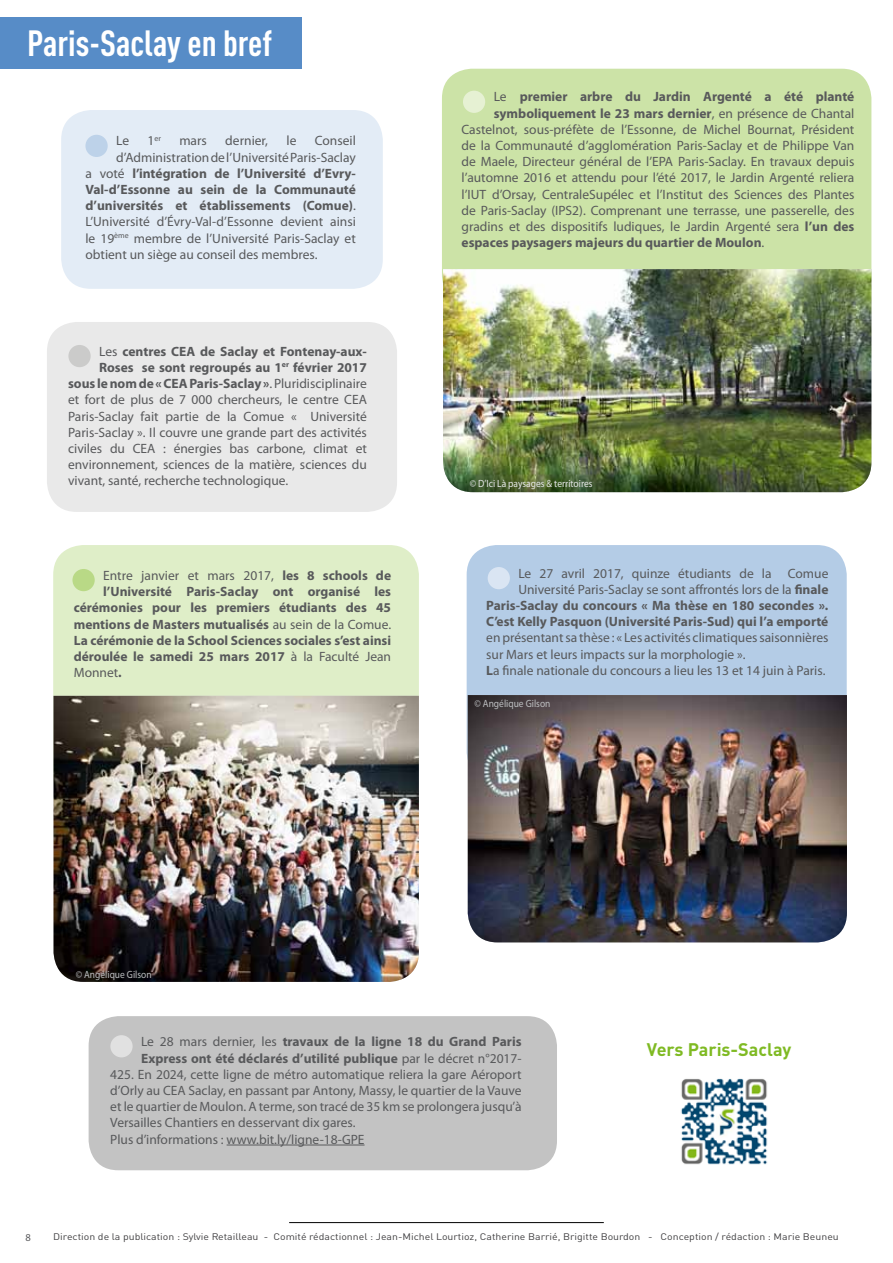
<style>
.page{position:relative;width:893px;height:1263px;background:#fff}
.page>*{position:absolute;margin:0;border:0;box-sizing:border-box;transform-origin:0 0}
.t1{font:700 condensed 36px "DINOT";color:#fff}
.t2{font:700 18px "DINOT";color:#7fba23}
.t3{font:13.5px/16.2px "Myriad Pro";color:#58595b}
.t4{font:700 13.5px/16.2px "Myriad Pro";color:#58595b;text-align:right}
.t5{font:10.8px "DINOT";color:#414042;scale:1.11 1}
.t6{font:10.5px "Myriad Pro";color:#bcbec0;scale:.9 1}
.t7{font:10.5px "Myriad Pro";color:#e6e7e8;scale:.9 1}
.t8{font:10.5px "Myriad Pro";color:#58595b}
.t9{font:9.45px "DINOT";color:#414042;scale:1.11 1}
.t10{font:7.8px "Myriad Pro";color:#58595b}
.s1{font-size:13.5px}
.s2{font-weight:400}
.s3{font-weight:700}
</style>
<div class="page">
<hr style="left:289px;top:1222px;width:315px;height:1px;background:#000">
<div style="left:61px;top:110px;width:322px;height:179px;background:#e3ecf6;border-radius:30px"></div>
<div style="left:85px;top:135px;width:23px;height:22px;background:#bdd2e9;border-radius:50%"></div>
<div style="left:53px;top:545px;width:366px;height:260px;background:#dfeec8;border-radius:30px"></div>
<div style="left:442px;top:69px;width:429px;height:237px;background:#cce3a7;border-radius:30px"></div>
<img style="left:681px;top:1078px;width:87px;height:87px">
<div style="left:89px;top:1016px;width:468px;height:154px;background:#c3c3c3;border-radius:30px"></div>
<hr style="left:227px;top:1145px;width:138px;height:1px;background:#58595b">
<div style="left:72px;top:569px;width:23px;height:22px;background:#b9d986;border-radius:50%"></div>
<div style="left:463px;top:91px;width:22px;height:22px;background:#e6f1d3;border-radius:50%"></div>
<div style="left:47px;top:322px;width:350px;height:190px;background:#e9e9e9;border-radius:30px"></div>
<div style="left:68px;top:345px;width:23px;height:22px;background:#cbcbca;border-radius:50%"></div>
<div style="left:110px;top:1035px;width:23px;height:22px;background:#e1e1e1;border-radius:50%"></div>
<img style="left:443px;top:269px;width:428px;height:223px">
<img style="left:54px;top:696px;width:365px;height:286px">
<div style="left:0;top:17px;width:302px;height:52px;background:#578cc7"></div>
<div style="left:467px;top:545px;width:380px;height:237px;background:#b4cce6;border-radius:30px"></div>
<div style="left:488px;top:567px;width:22px;height:22px;background:#dae5f3;border-radius:50%"></div>
<img style="left:468px;top:695px;width:379px;height:247px">
<h1 class="t1" style="left:27px;top:22px;width:247px">Paris-Saclay en bref</h1>
<p class="t3" style="left:116px;top:132px;width:14px">Le</p>
<p class="t10" style="left:148px;top:133px;width:15px"><span class="s1">1</span>er</p>
<p class="t3" style="left:179px;top:132px;width:29px">mars</p>
<p class="t3" style="left:225px;top:132px;width:44px">dernier,</p>
<p class="t3" style="left:286px;top:132px;width:11px">le</p>
<p class="t3" style="left:315px;top:132px;width:43px">Conseil</p>
<p class="t3" style="left:116px;top:149px;width:241px">d’Administration de l’Université Paris-Saclay</p>
<p class="t4" style="left:85px;top:165px;width:272px"><span class="s2">a voté</span> l’intégration de l’Université d’Evry-</p>
<p class="t4" style="left:85px;top:181px;width:272px">Val-d’Essonne au sein de la Communauté</p>
<p class="t4" style="left:85px;top:197px;width:272px">d’universités et établissements (Comue)<span class="s2">.</span></p>
<p class="t3" style="left:85px;top:213px;width:272px">L’Université d’Évry-Val-d’Essonne devient ainsi</p>
<p class="t3" style="left:85px;top:230px;width:272px">le 19<sup>ème</sup> membre de l’Université Paris-Saclay et</p>
<p class="t3" style="left:85px;top:246px;width:234px">obtient un siège au conseil des membres.</p>
<p class="t4" style="left:99px;top:343px;width:269px"><span class="s2">Les</span> centres CEA de Saclay et Fontenay-aux-</p>
<p class="t4" style="left:99px;top:359px;width:269px">Roses se sont regroupés au 1<sup>er</sup> février 2017</p>
<p class="t4" style="left:68px;top:375px;width:300px">sous le nom de « CEA Paris-Saclay »<span class="s2">. Pluridisciplinaire</span></p>
<p class="t3" style="left:68px;top:391px;width:300px">et fort de plus de 7 000 chercheurs, le centre CEA</p>
<p class="t3" style="left:68px;top:408px;width:300px">Paris-Saclay fait partie de la Comue « Université</p>
<p class="t3" style="left:68px;top:424px;width:300px">Paris-Saclay ». Il couvre une grande part des activités</p>
<p class="t3" style="left:68px;top:440px;width:300px">civiles du CEA : énergies bas carbone, climat et</p>
<p class="t3" style="left:68px;top:456px;width:300px">environnement, sciences de la matière, sciences du</p>
<p class="t3" style="left:68px;top:472px;width:222px">vivant, santé, recherche technologique.</p>
<p class="t3" style="left:103px;top:567px;width:289px">Entre janvier et mars 2017, <span class="s3">les 8 schools de</span></p>
<p class="t4" style="left:103px;top:583px;width:289px">l’Université Paris-Saclay ont organisé les</p>
<p class="t4" style="left:74px;top:599px;width:319px">cérémonies pour les premiers étudiants des 45</p>
<p class="t4" style="left:74px;top:616px;width:319px">mentions de Masters mutualisés <span class="s2">au sein de la Comue.</span></p>
<p class="t4" style="left:74px;top:632px;width:319px">La cérémonie de la School Sciences sociales s’est ainsi</p>
<p class="t4" style="left:74px;top:648px;width:319px">déroulée le samedi 25 mars 2017 <span class="s2">à la Faculté Jean</span></p>
<p class="t3" style="left:74px;top:664px;width:50px">Monnet<span class="s3">.</span></p>
<p class="t4" style="left:494px;top:88px;width:362px"><span class="s2">Le</span> premier arbre du Jardin Argenté a été planté</p>
<p class="t4" style="left:494px;top:104px;width:362px">symboliquement le 23 mars dernier<span class="s2">, en présence de Chantal</span></p>
<p class="t3" style="left:462px;top:121px;width:394px">Castelnot, sous-préfète de l’Essonne, de Michel Bournat, Président</p>
<p class="t3" style="left:462px;top:137px;width:394px">de la Communauté d’agglomération Paris-Saclay et de Philippe Van</p>
<p class="t3" style="left:462px;top:153px;width:394px">de Maele, Directeur général de l’EPA Paris-Saclay. En travaux depuis</p>
<p class="t3" style="left:462px;top:169px;width:394px">l’automne 2016 et attendu pour l’été 2017, le Jardin Argenté reliera</p>
<p class="t3" style="left:462px;top:186px;width:394px">l’IUT d’Orsay, CentraleSupélec et l’Institut des Sciences des Plantes</p>
<p class="t3" style="left:462px;top:202px;width:394px">de Paris-Saclay (IPS2). Comprenant une terrasse, une passerelle, des</p>
<p class="t3" style="left:462px;top:218px;width:394px">gradins et des dispositifs ludiques, le Jardin Argenté sera <span class="s3">l’un des</span></p>
<p class="t4" style="left:462px;top:234px;width:304px">espaces paysagers majeurs du quartier de Moulon<span class="s2">.</span></p>
<p class="t7" style="left:470px;top:477px;width:138px">© D’Ici Là paysages &amp; territoires</p>
<p class="t4" style="left:486px;top:565px;width:344px"><span class="s2">Le 27 avril 2017, quinze étudiants de la Comue Université Paris-Saclay se sont affrontés lors de la</span> finale Paris-Saclay du concours « Ma thèse en 180 secondes ».<br>C’est Kelly Pasquon (Université Paris-Sud) qui l’a emporté</p>
<p class="t3" style="left:486px;top:630px;width:344px">en présentant sa thèse : « Les activités climatiques saisonnières sur Mars et leurs impacts sur la morphologie ».<br><span class="s3">L</span>a finale nationale du concours a lieu les 13 et 14 juin à Paris.</p>
<p class="t6" style="left:475px;top:697px;width:86px">© Angélique Gilson</p>
<p class="t6" style="left:76px;top:968px;width:86px">© Angélique Gilson</p>
<p class="t4" style="left:141px;top:1033px;width:382px"><span class="s2">Le 28 mars dernier, les</span> travaux de la ligne 18 du Grand Paris</p>
<p class="t4" style="left:141px;top:1049px;width:382px">Express ont été déclarés d’utilité publique <span class="s2">par le décret n°2017-</span></p>
<p class="t3" style="left:110px;top:1066px;width:413px">425. En 2024, cette ligne de métro automatique reliera la gare Aéroport</p>
<p class="t3" style="left:110px;top:1082px;width:413px">d’Orly au CEA Saclay, en passant par Antony, Massy, le quartier de la Vauve</p>
<p class="t3" style="left:110px;top:1098px;width:413px">et le quartier de Moulon. A terme, son tracé de 35 km se prolongera jusqu’à</p>
<p class="t3" style="left:110px;top:1114px;width:247px">Versailles Chantiers en desservant dix gares.</p>
<p class="t3" style="left:110px;top:1131px;width:256px">Plus d’informations : www.bit.ly/ligne-18-GPE</p>
<h2 class="t2" style="left:647px;top:1037px;width:146px">Vers Paris-Saclay</h2>
<p class="t9" style="left:53px;top:1231px;width:709px">Direction de la publication : Sylvie Retailleau - Comité rédactionnel : Jean-Michel Lourtioz, Catherine Barrié, Brigitte Bourdon - Conception / rédaction : Marie Beuneu</p>
<p class="t8" style="left:26px;top:1231px;width:7px">8</p>
<p class="t5" style="left:361px;top:1232px;width:156px">NEWSLETTER N°25 - JUIN 2017</p>
</div>
